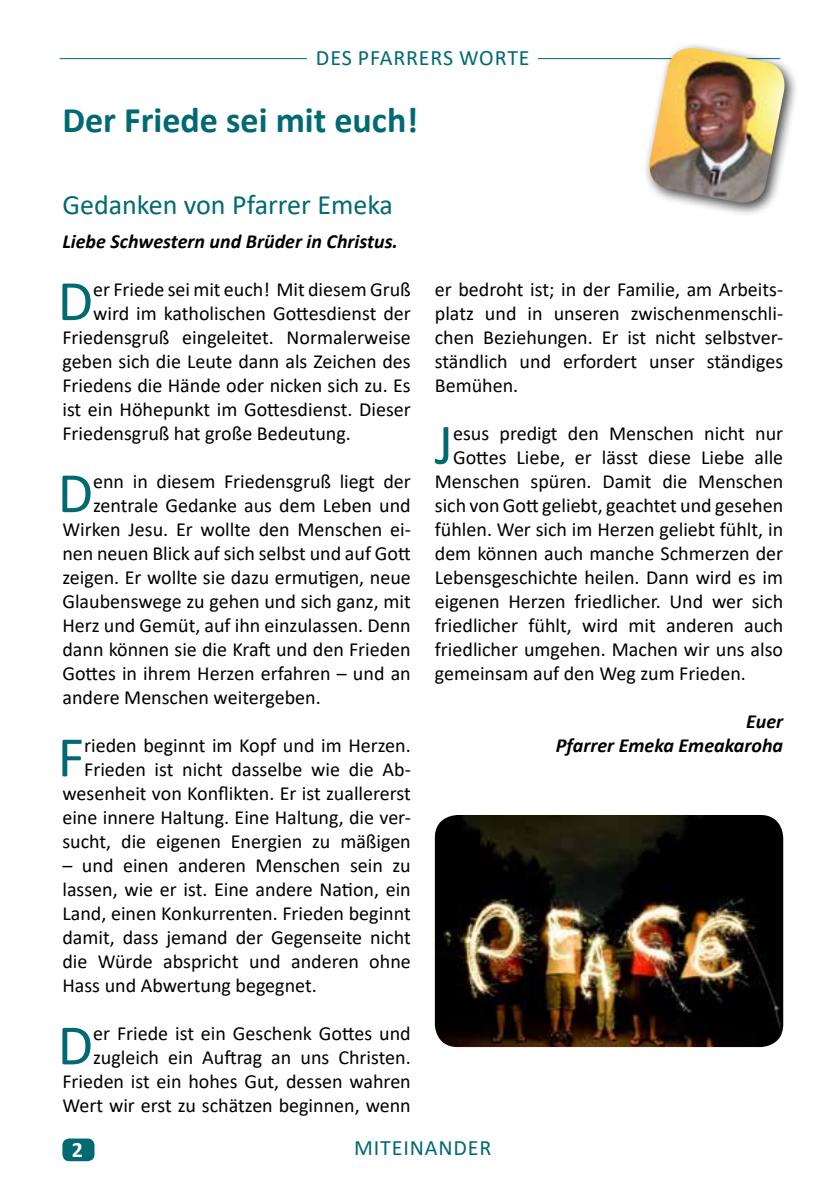
<style>
.page{position:relative;width:840px;height:1191px;background:#fff}
.page>*{position:absolute;margin:0;border:0;box-sizing:border-box;transform-origin:0 0}
.t1{font:57.8px "Calibri";color:#006972}
.t2{font:700 36px "Calibri";color:#006972}
.t3{font:28px "Calibri";color:#006972}
.t4{font:22px "Calibri";letter-spacing:.04em;color:#006972}
.t5{font:700 22px "Calibri";color:#fff}
.t6{font:20px/24px "Calibri";color:#000;text-align:right}
.t7{font:italic 700 20px/24px "Calibri";color:#000;text-align:right}
</style>
<div class="page">
<img style="left:434px;top:815px;width:348px;height:232px">
<hr style="left:60px;top:58px;width:720px;height:1px;background:#006972">
<div style="left:307px;top:38px;width:231px;height:29px;background:#fff"></div>
<div style="left:62px;top:1138px;width:32px;height:23px;background:#006972;border-radius:7px"></div>
<div style="left:642px;top:41px;width:156px;height:176px;background:#000;opacity:.75"></div>
<img style="left:645px;top:48px;width:143px;height:159px">
<p class="t4" style="left:316px;top:42px;width:215px">DES PFARRERS WORTE</p>
<h2 class="t2" style="left:62px;top:94px;width:357px">Der Friede sei mit euch!</h2>
<h3 class="t3" style="left:62px;top:186px;width:332px">Gedanken von Pfarrer Emeka</h3>
<p class="t7" style="left:62px;top:229px;width:337px">Liebe Schwestern und Brüder in Christus.</p>
<h1 class="t1" style="left:58px;top:261px;width:37px">D</h1>
<p class="t6" style="left:93px;top:277px;width:319px">er Friede sei mit euch! Mit diesem Gruß</p>
<p class="t6" style="left:93px;top:301px;width:319px">wird im katholischen Gottesdienst der</p>
<p class="t6" style="left:62px;top:325px;width:350px">Friedensgruß eingeleitet. Normalerweise</p>
<p class="t6" style="left:62px;top:349px;width:349px">geben sich die Leute dann als Zeichen des</p>
<p class="t6" style="left:62px;top:373px;width:349px">Friedens die Hände oder nicken sich zu. Es</p>
<p class="t6" style="left:62px;top:397px;width:350px">ist ein Höhepunkt im Gottesdienst. Dieser</p>
<p class="t6" style="left:62px;top:421px;width:290px">Friedensgruß hat große Bedeutung.</p>
<h1 class="t1" style="left:58px;top:453px;width:37px">D</h1>
<p class="t6" style="left:93px;top:469px;width:319px">enn in diesem Friedensgruß liegt der</p>
<p class="t6" style="left:93px;top:493px;width:319px">zentrale Gedanke aus dem Leben und</p>
<p class="t6" style="left:62px;top:517px;width:349px">Wirken Jesu. Er wollte den Menschen ei-</p>
<p class="t6" style="left:62px;top:541px;width:349px">nen neuen Blick auf sich selbst und auf Gott</p>
<p class="t6" style="left:62px;top:565px;width:350px">zeigen. Er wollte sie dazu ermutigen, neue</p>
<p class="t6" style="left:62px;top:589px;width:349px">Glaubenswege zu gehen und sich ganz, mit</p>
<p class="t6" style="left:62px;top:613px;width:349px">Herz und Gemüt, auf ihn einzulassen. Denn</p>
<p class="t6" style="left:62px;top:637px;width:349px">dann können sie die Kraft und den Frieden</p>
<p class="t6" style="left:62px;top:661px;width:349px">Gottes in ihrem Herzen erfahren – und an</p>
<p class="t6" style="left:62px;top:685px;width:260px">andere Menschen weitergeben.</p>
<h1 class="t1" style="left:58px;top:717px;width:28px">F</h1>
<p class="t6" style="left:62px;top:733px;width:350px">rieden beginnt im Kopf und im Herzen.<br>Frieden ist nicht dasselbe wie die Ab&shy;wesenheit von Konflikten. Er ist zuallererst eine innere Haltung. Eine Haltung, die ver&shy;sucht, die eigenen Energien zu mäßigen</p>
<p class="t6" style="left:62px;top:853px;width:350px;text-align:justify">– und einen anderen Menschen sein zu lassen, wie er ist. Eine andere Nation, ein Land, einen Konkurrenten. Frieden beginnt damit, dass jemand der Gegenseite nicht die Würde abspricht und anderen ohne Hass und Abwertung begegnet.</p>
<h1 class="t1" style="left:58px;top:1005px;width:37px">D</h1>
<p class="t6" style="left:62px;top:1021px;width:350px">er Friede ist ein Geschenk Gottes und zugleich ein Auftrag an uns Christen.<br>Frieden ist ein hohes Gut, dessen wahren Wert wir erst zu schätzen beginnen, wenn</p>
<p class="t6" style="left:434px;top:276px;width:350px;text-align:justify">er bedroht ist; in der Familie, am Arbeits&shy;platz und in unseren zwischenmenschli&shy;chen Beziehungen. Er ist nicht selbstver&shy;ständlich und erfordert unser ständiges Bemühen.</p>
<h1 class="t1" style="left:434px;top:404px;width:20px">J</h1>
<p class="t6" style="left:453px;top:420px;width:331px">esus predigt den Menschen nicht nur</p>
<p class="t6" style="left:453px;top:444px;width:331px">Gottes Liebe, er lässt diese Liebe alle</p>
<p class="t6" style="left:434px;top:468px;width:349px">Menschen spüren. Damit die Menschen</p>
<p class="t6" style="left:434px;top:492px;width:350px">sich von Gott geliebt, geachtet und gesehen</p>
<p class="t6" style="left:434px;top:516px;width:349px">fühlen. Wer sich im Herzen geliebt fühlt, in</p>
<p class="t6" style="left:434px;top:540px;width:350px">dem können auch manche Schmerzen der</p>
<p class="t6" style="left:434px;top:564px;width:349px">Lebensgeschichte heilen. Dann wird es im</p>
<p class="t6" style="left:434px;top:588px;width:349px">eigenen Herzen friedlicher. Und wer sich</p>
<p class="t6" style="left:434px;top:612px;width:349px">friedlicher fühlt, wird mit anderen auch</p>
<p class="t6" style="left:434px;top:636px;width:349px">friedlicher umgehen. Machen wir uns also</p>
<p class="t6" style="left:434px;top:660px;width:312px">gemeinsam auf den Weg zum Frieden.</p>
<p class="t7" style="left:555px;top:708px;width:229px">Euer<br>Pfarrer Emeka Emeakaroha</p>
<p class="t5" style="left:72px;top:1134px;width:13px">2</p>
<p class="t4" style="left:354px;top:1132px;width:139px">MITEINANDER</p>
</div>
